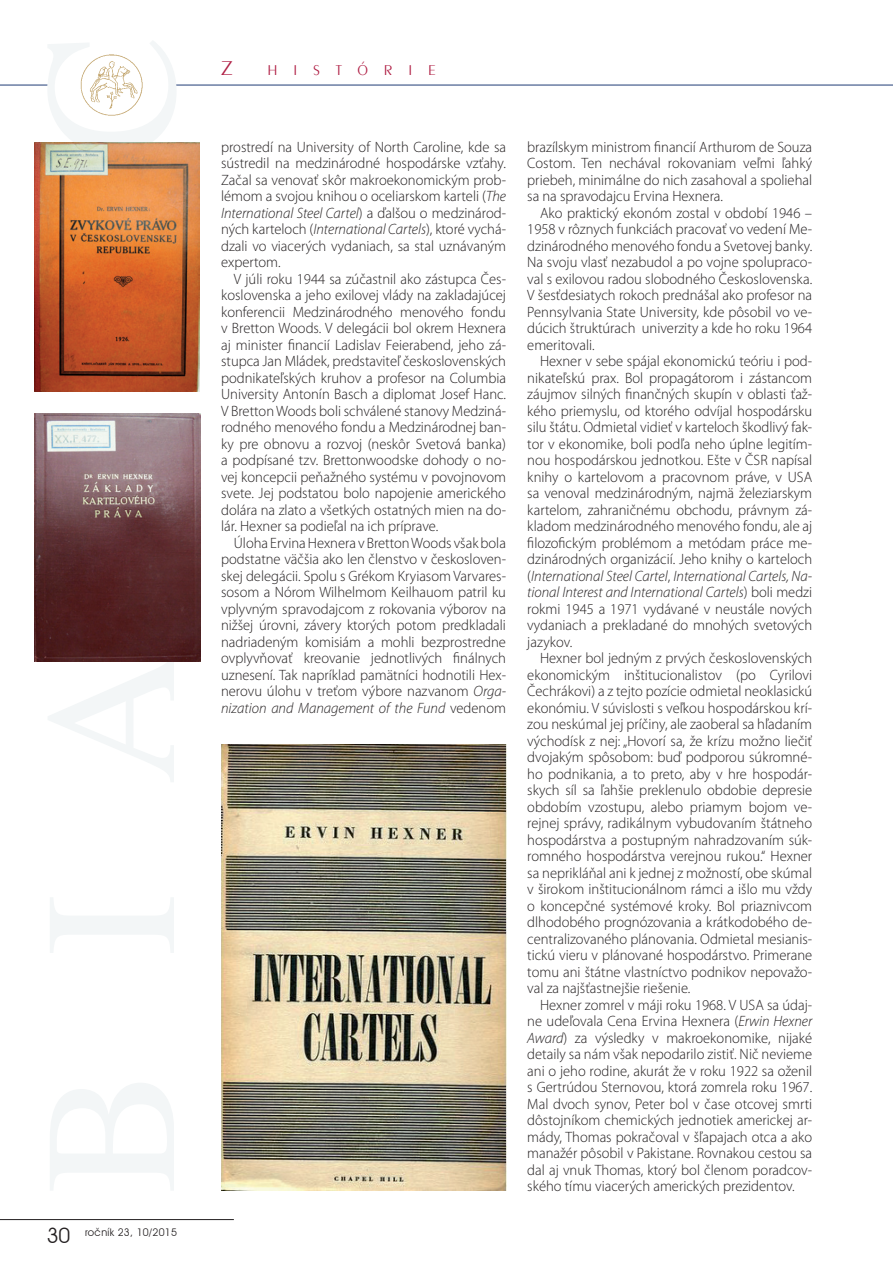
<style>
.page{position:relative;width:893px;height:1263px;background:#fff}
.page>*{position:absolute;margin:0;border:0;box-sizing:border-box;transform-origin:0 0}
.t1{font:21px "Exotc 350 Lt BTCE Light";color:#af1d43}
.body_text{font:300 15px/16.5px "Myriad Pro";color:#231f20;text-align:justify}
.t2{font:15px "Exotc 350 Lt BTCE Light";letter-spacing:1.06em;color:#af1d43}
.t3{font:10.5px "Avant Garde IT Cby BT";letter-spacing:.03em;color:#231f20}
.s1{font-size:21px}
.s2{font-style:italic}
</style>
<div class="page">
<hr style="left:0;top:85px;width:893px;height:1px;background:#1f3c75">
<hr style="left:0;top:1219px;width:234px;height:1px;background:#231f20">
<div style="left:48px;top:55px;width:128px;height:60px;background:#fff;border-radius:50%"></div>
<img style="left:80px;top:54px;width:63px;height:62px">
<img style="left:34px;top:414px;width:166px;height:247px">
<img style="left:221px;top:744px;width:285px;height:447px">
<img style="left:34px;top:142px;width:166px;height:249px">
<p class="t3" style="left:47px;top:1226px;width:132px"><span class="s1">30</span> ročník 23, 10/2015</p>
<h1 class="t1" style="left:221px;top:55px;width:13px">Z</h1>
<p class="t2" style="left:268px;top:60px;width:170px">HISTÓRIE</p>
<p class="body_text" style="left:221px;top:139px;width:286px">prostredí na University of North Caroline, kde sa sústredil na medzinárodné hospodárske vzťahy.<br>Začal sa venovať skôr makroekonomickým prob&shy;lémom a svojou knihou o oceliarskom karteli (<span class="s2">The International Steel Cartel</span>) a ďalšou o medzinárod&shy;ných karteloch (<span class="s2">International Cartels</span>), ktoré vychá&shy;dzali vo viacerých vydaniach, sa stal uznávaným expertom.</p>
<p class="body_text" style="left:221px;top:271px;width:286px;text-indent:13px">V júli roku 1944 sa zúčastnil ako zástupca Čes&shy;koslovenska a jeho exilovej vlády na zakladajúcej konferencii Medzinárodného menového fondu v Bretton Woods. V delegácii bol okrem Hexnera aj minister financií Ladislav Feierabend, jeho zá&shy;stupca Jan Mládek, predstaviteľ československých podnikateľských kruhov a profesor na Columbia University Antonín Basch a diplomat Josef Hanc.<br>V Bretton Woods boli schválené stanovy Medziná&shy;rodného menového fondu a Medzinárodnej ban&shy;ky pre obnovu a rozvoj (neskôr Svetová banka) a podpísané tzv. Brettonwoodske dohody o no&shy;vej koncepcii peňažného systému v povojnovom svete. Jej podstatou bolo napojenie amerického dolára na zlato a všetkých ostatných mien na do&shy;lár. Hexner sa podieľal na ich príprave.</p>
<p class="body_text" style="left:221px;top:535px;width:286px;text-indent:13px">Úloha Ervina Hexnera v Bretton Woods však bola podstatne väčšia ako len členstvo v českosloven&shy;skej delegácii. Spolu s Grékom Kryiasom Varvares&shy;sosom a Nórom Wilhelmom Keilhauom patril ku vplyvným spravodajcom z rokovania výborov na nižšej úrovni, závery ktorých potom predkladali nadriadeným komisiám a mohli bezprostredne ovplyvňovať kreovanie jednotlivých finálnych uznesení. Tak napríklad pamätníci hodnotili Hex&shy;nerovu úlohu v treťom výbore nazvanom <span class="s2">Orga&shy;nization and Management of the Fund</span> vedenom</p>
<p class="body_text" style="left:527px;top:139px;width:286px">brazílskym ministrom financií Arthurom de Souza Costom. Ten nechával rokovaniam veľmi ľahký priebeh, minimálne do nich zasahoval a spoliehal sa na spravodajcu Ervina Hexnera.</p>
<p class="body_text" style="left:527px;top:205px;width:286px;text-indent:13px">Ako praktický ekonóm zostal v období 1946 – 1958 v rôznych funkciách pracovať vo vedení Me&shy;dzinárodného menového fondu a Svetovej banky.<br>Na svoju vlasť nezabudol a po vojne spolupraco&shy;val s exilovou radou slobodného Československa.<br>V šesťdesiatych rokoch prednášal ako profesor na Pennsylvania State University, kde pôsobil vo ve&shy;dúcich štruktúrach univerzity a kde ho roku 1964 emeritovali.</p>
<p class="body_text" style="left:527px;top:353px;width:286px;text-indent:13px">Hexner v sebe spájal ekonomickú teóriu i pod&shy;nikateľskú prax. Bol propagátorom i zástancom záujmov silných finančných skupín v oblasti ťaž&shy;kého priemyslu, od ktorého odvíjal hospodársku silu štátu. Odmietal vidieť v karteloch škodlivý fak&shy;tor v ekonomike, boli podľa neho úplne legitím&shy;nou hospodárskou jednotkou. Ešte v ČSR napísal knihy o kartelovom a pracovnom práve, v USA sa venoval medzinárodným, najmä železiarskym kartelom, zahraničnému obchodu, právnym zá&shy;kladom medzinárodného menového fondu, ale aj filozofickým problémom a metódam práce me&shy;dzinárodných organizácií. Jeho knihy o karteloch (<span class="s2">International Steel Cartel</span>, <span class="s2">International Cartels, Na&shy;tional Interest and International Cartels</span>) boli medzi rokmi 1945 a 1971 vydávané v neustále nových vydaniach a prekladané do mnohých svetových jazykov.</p>
<p class="body_text" style="left:527px;top:650px;width:286px;text-indent:13px">Hexner bol jedným z prvých československých ekonomickým inštitucionalistov (po Cyrilovi Čechrákovi) a z tejto pozície odmietal neoklasickú ekonómiu. V súvislosti s veľkou hospodárskou krí&shy;zou neskúmal jej príčiny, ale zaoberal sa hľadaním východísk z nej: „Hovorí sa, že krízu možno liečiť dvojakým spôsobom: buď podporou súkromné&shy;ho podnikania, a to preto, aby v hre hospodár&shy;skych síl sa ľahšie preklenulo obdobie depresie obdobím vzostupu, alebo priamym bojom ve&shy;rejnej správy, radikálnym vybudovaním štátneho hospodárstva a postupným nahradzovaním súk&shy;romného hospodárstva verejnou rukou.“ Hexner sa neprikláňal ani k jednej z možností, obe skúmal v širokom inštitucionálnom rámci a išlo mu vždy o koncepčné systémové kroky. Bol priaznivcom dlhodobého prognózovania a krátkodobého de&shy;centralizovaného plánovania. Odmietal mesianis&shy;tickú vieru v plánované hospodárstvo. Primerane tomu ani štátne vlastníctvo podnikov nepovažo&shy;val za najšťastnejšie riešenie.</p>
<p class="body_text" style="left:527px;top:997px;width:286px;text-indent:13px">Hexner zomrel v máji roku 1968. V USA sa údaj&shy;ne udeľovala Cena Ervina Hexnera (<span class="s2">Erwin Hexner Award</span>) za výsledky v makroekonomike, nijaké detaily sa nám však nepodarilo zistiť. Nič nevieme ani o jeho rodine, akurát že v roku 1922 sa oženil s Gertrúdou Sternovou, ktorá zomrela roku 1967.<br>Mal dvoch synov, Peter bol v čase otcovej smrti dôstojníkom chemických jednotiek americkej ar&shy;mády, Thomas pokračoval v šľapajach otca a ako manažér pôsobil v Pakistane. Rovnakou cestou sa dal aj vnuk Thomas, ktorý bol členom poradcov&shy;ského tímu viacerých amerických prezidentov.</p>
</div>
